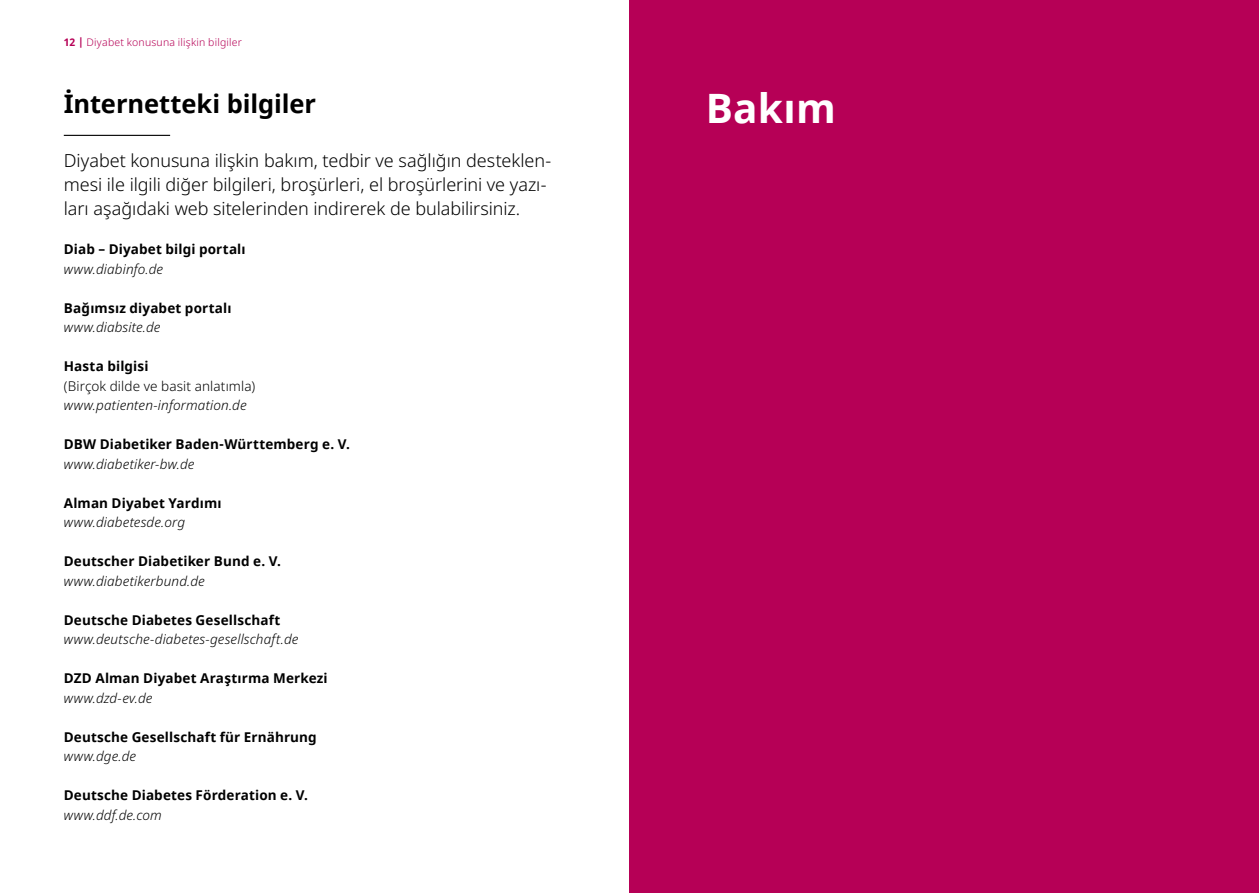
<style>
.page{position:relative;width:1259px;height:893px;background:#fff}
.page>*{position:absolute;margin:0;border:0;box-sizing:border-box;transform-origin:0 0}
.Zitat_hd-Flaeche_33p{font:700 40.5px "Noto Sans";letter-spacing:.005em;color:#fff}
.Headline_24pt_Bold_s{font:700 25.5px "Noto Sans";letter-spacing:-.005em;color:#000}
.Kapitelstarter_Einle{font:300 18px/24.3px "Noto Sans";letter-spacing:-.005em;color:#000}
._9pt_Light_s_Fließte{font:700 13.5px "Noto Sans";letter-spacing:.01em;color:#000}
._9pt_Light_s_Fließte-2{font:italic 300 13.5px "Noto Sans";letter-spacing:.01em;color:#000}
._9pt_Light_s_Fließte-3{font:300 13.5px "Noto Sans";letter-spacing:.01em;color:#000}
.t1{font:300 10.5px "Noto Sans";letter-spacing:.02em;color:#b60056}
.s1{font-weight:700}
</style>
<div class="page">
<hr style="left:64px;top:135px;width:106px;height:1px;background:#000">
<div style="left:629px;top:0;width:630px;height:893px;background:#b60056"></div>
<p class="t1" style="left:64px;top:35px;width:180px"><span class="s1">12 |</span> Diyabet konusuna ilişkin bilgiler</p>
<h2 class="Headline_24pt_Bold_s" style="left:64px;top:86px;width:254px">İnternetteki bilgiler</h2>
<p class="Kapitelstarter_Einle" style="left:64px;top:148px;width:489px">Diyabet konusuna ilişkin bakım, tedbir ve sağlığın desteklen&shy;mesi ile ilgili diğer bilgileri, broşürleri, el broşürlerini ve yazı&shy;ları aşağıdaki web sitelerinden indirerek de bulabilirsiniz.</p>
<p class="_9pt_Light_s_Fließte" style="left:64px;top:240px;width:183px">Diab – Diyabet bilgi portalı</p>
<p class="_9pt_Light_s_Fließte-2" style="left:64px;top:259px;width:101px">www.diabinfo.de</p>
<p class="_9pt_Light_s_Fließte" style="left:64px;top:298px;width:169px">Bağımsız diyabet portalı</p>
<p class="_9pt_Light_s_Fließte-2" style="left:64px;top:318px;width:98px">www.diabsite.de</p>
<p class="_9pt_Light_s_Fließte" style="left:64px;top:357px;width:86px">Hasta bilgisi</p>
<p class="_9pt_Light_s_Fließte-3" style="left:64px;top:377px;width:193px">(Birçok dilde ve basit anlatımla)</p>
<p class="_9pt_Light_s_Fließte-2" style="left:64px;top:396px;width:184px">www.patienten-information.de</p>
<p class="_9pt_Light_s_Fließte" style="left:64px;top:435px;width:288px">DBW Diabetiker Baden-Württemberg e. V.</p>
<p class="_9pt_Light_s_Fließte-2" style="left:64px;top:454px;width:132px">www.diabetiker-bw.de</p>
<p class="_9pt_Light_s_Fließte" style="left:64px;top:493px;width:159px">Alman Diyabet Yardımı</p>
<p class="_9pt_Light_s_Fließte-2" style="left:64px;top:513px;width:123px">www.diabetesde.org</p>
<p class="_9pt_Light_s_Fließte" style="left:64px;top:552px;width:218px">Deutscher Diabetiker Bund e. V.</p>
<p class="_9pt_Light_s_Fließte-2" style="left:64px;top:571px;width:143px">www.diabetikerbund.de</p>
<p class="_9pt_Light_s_Fließte" style="left:64px;top:610px;width:218px">Deutsche Diabetes Gesellschaft</p>
<p class="_9pt_Light_s_Fließte-2" style="left:64px;top:630px;width:236px">www.deutsche-diabetes-gesellschaft.de</p>
<p class="_9pt_Light_s_Fließte" style="left:64px;top:669px;width:265px">DZD Alman Diyabet Araştırma Merkezi</p>
<p class="_9pt_Light_s_Fließte-2" style="left:64px;top:688px;width:90px">www.dzd-ev.de</p>
<p class="_9pt_Light_s_Fließte" style="left:64px;top:727px;width:254px">Deutsche Gesellschaft für Ernährung</p>
<p class="_9pt_Light_s_Fließte-2" style="left:64px;top:747px;width:74px">www.dge.de</p>
<p class="_9pt_Light_s_Fließte" style="left:64px;top:786px;width:246px">Deutsche Diabetes Förderation e. V.</p>
<p class="_9pt_Light_s_Fließte-2" style="left:64px;top:805px;width:99px">www.ddf.de.com</p>
<p class="Zitat_hd-Flaeche_33p" style="left:705px;top:79px;width:132px">Bakım</p>
</div>
